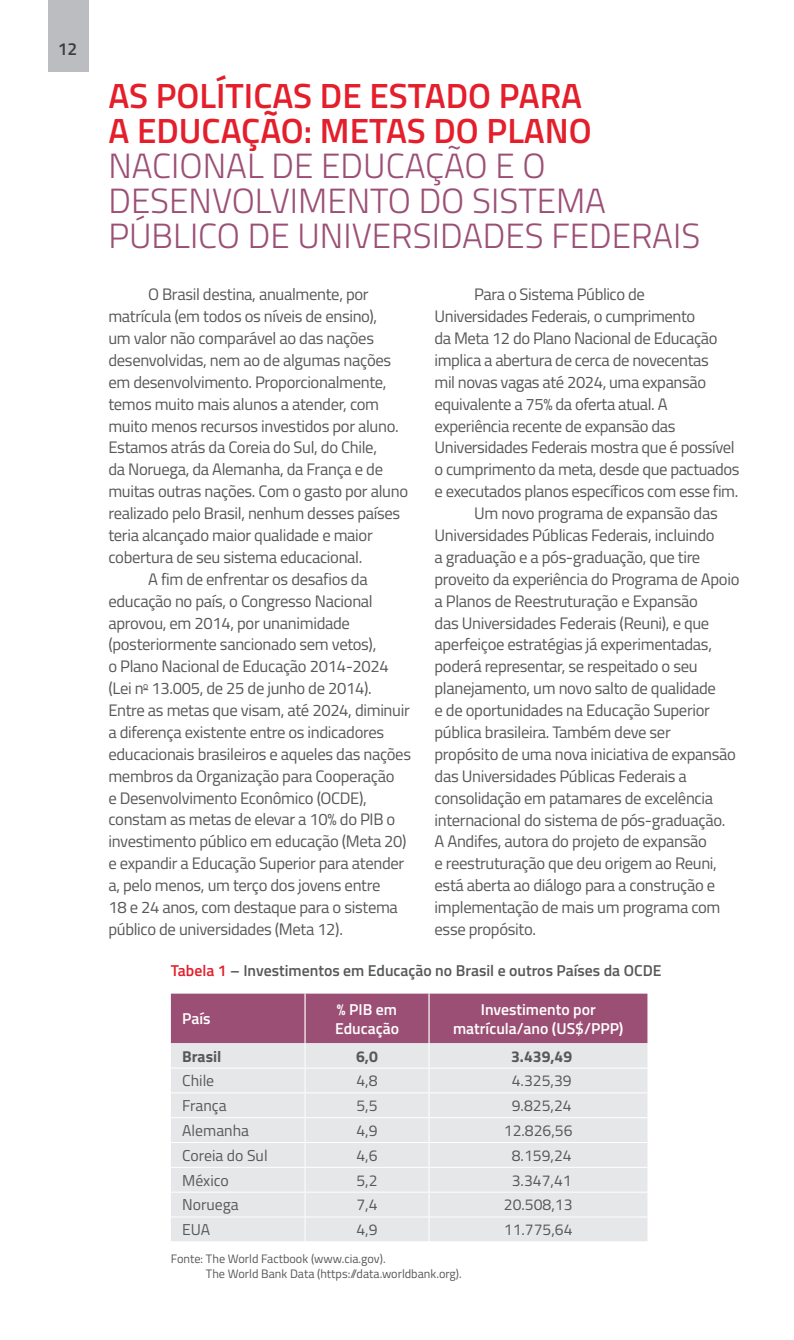
<style>
.page{position:relative;width:794px;height:1340px;background:#fff}
.page>*{position:absolute;margin:0;border:0;box-sizing:border-box;transform-origin:0 0}
.t1{font:300 35px/35px "Titillium";color:#9c4f75}
.t2{font:600 35px/35px "Titillium";color:#e41e2b}
.t3{font:600 17.5px "Titillium";color:#3e3e3f}
.t4{font:16.62px "Titillium";letter-spacing:-.02em;color:#57585a}
.t5{font:15.75px "Titillium";color:#57585a}
.t6{font:600 15.75px "Titillium";color:#57585a}
.t7{font:600 15.75px/18.9px "Titillium";color:#fff}
.t8{font:700 15.75px "Titillium";color:#57585a}
.t9{font:12.25px/14.7px "Titillium";color:#57585a}
.s1{color:#e41e2b}
</style>
<div class="page">
<svg style="left:171px;top:993px;width:476px;height:248px;background:#d8c9d2"></svg>
<div style="left:49px;top:0;width:40px;height:71px;background:#bcbdc0"></div>
<p class="t3" style="left:58px;top:36px;width:21px">12</p>
<h1 class="t2" style="left:108px;top:77px;width:485px">AS POLÍTICAS DE ESTADO PARA<br>A EDUCAÇÃO: METAS DO PLANO</h1>
<h1 class="t1" style="left:108px;top:147px;width:593px">NACIONAL DE EDUCAÇÃO E O<br>DESENVOLVIMENTO DO SISTEMA<br>PÚBLICO DE UNIVERSIDADES FEDERAIS</h1>
<p class="t4" style="left:148px;top:282px;width:222px">O Brasil destina, anualmente, por</p>
<p class="t4" style="left:108px;top:304px;width:270px">matrícula (em todos os níveis de ensino),</p>
<p class="t4" style="left:108px;top:326px;width:267px">um valor não comparável ao das nações</p>
<p class="t4" style="left:108px;top:348px;width:284px">desenvolvidas, nem ao de algumas nações</p>
<p class="t4" style="left:108px;top:370px;width:280px">em desenvolvimento. Proporcionalmente,</p>
<p class="t4" style="left:108px;top:391px;width:272px">temos muito mais alunos a atender, com</p>
<p class="t4" style="left:108px;top:413px;width:292px">muito menos recursos investidos por aluno.</p>
<p class="t4" style="left:108px;top:435px;width:270px">Estamos atrás da Coreia do Sul, do Chile,</p>
<p class="t4" style="left:108px;top:457px;width:276px">da Noruega, da Alemanha, da França e de</p>
<p class="t4" style="left:108px;top:479px;width:301px">muitas outras nações. Com o gasto por aluno</p>
<p class="t4" style="left:108px;top:501px;width:293px">realizado pelo Brasil, nenhum desses países</p>
<p class="t4" style="left:108px;top:523px;width:266px">teria alcançado maior qualidade e maior</p>
<p class="t4" style="left:108px;top:545px;width:255px">cobertura de seu sistema educacional.</p>
<p class="t4" style="left:148px;top:566px;width:221px">A fim de enfrentar os desafios da</p>
<p class="t4" style="left:108px;top:588px;width:266px">educação no país, o Congresso Nacional</p>
<p class="t4" style="left:108px;top:610px;width:243px">aprovou, em 2014, por unanimidade</p>
<p class="t4" style="left:108px;top:632px;width:269px">(posteriormente sancionado sem vetos),</p>
<p class="t4" style="left:108px;top:654px;width:282px">o Plano Nacional de Educação 2014-2024</p>
<p class="t4" style="left:108px;top:676px;width:265px">(Lei n<sup>o</sup> 13.005, de 25 de junho de 2014).</p>
<p class="t4" style="left:108px;top:698px;width:303px">Entre as metas que visam, até 2024, diminuir</p>
<p class="t4" style="left:108px;top:720px;width:277px">a diferença existente entre os indicadores</p>
<p class="t4" style="left:108px;top:741px;width:304px">educacionais brasileiros e aqueles das nações</p>
<p class="t4" style="left:108px;top:763px;width:287px">membros da Organização para Cooperação</p>
<p class="t4" style="left:108px;top:785px;width:260px">e Desenvolvimento Econômico (OCDE),</p>
<p class="t4" style="left:108px;top:807px;width:288px">constam as metas de elevar a 10% do PIB o</p>
<p class="t4" style="left:108px;top:829px;width:300px">investimento público em educação (Meta 20)</p>
<p class="t4" style="left:108px;top:851px;width:297px">e expandir a Educação Superior para atender</p>
<p class="t4" style="left:108px;top:873px;width:273px">a, pelo menos, um terço dos jovens entre</p>
<p class="t4" style="left:108px;top:895px;width:291px">18 e 24 anos, com destaque para o sistema</p>
<p class="t4" style="left:108px;top:916px;width:236px">público de universidades (Meta 12).</p>
<p class="t4" style="left:474px;top:282px;width:172px">Para o Sistema Público de</p>
<p class="t4" style="left:434px;top:304px;width:262px">Universidades Federais, o cumprimento</p>
<p class="t4" style="left:434px;top:326px;width:284px">da Meta 12 do Plano Nacional de Educação</p>
<p class="t4" style="left:434px;top:348px;width:276px">implica a abertura de cerca de novecentas</p>
<p class="t4" style="left:434px;top:370px;width:273px">mil novas vagas até 2024, uma expansão</p>
<p class="t4" style="left:434px;top:391px;width:235px">equivalente a 75% da oferta atual. A</p>
<p class="t4" style="left:434px;top:413px;width:242px">experiência recente de expansão das</p>
<p class="t4" style="left:434px;top:435px;width:301px">Universidades Federais mostra que é possível</p>
<p class="t4" style="left:434px;top:457px;width:307px">o cumprimento da meta, desde que pactuados</p>
<p class="t4" style="left:434px;top:479px;width:305px">e executados planos específicos com esse fim.</p>
<p class="t4" style="left:474px;top:501px;width:245px">Um novo programa de expansão das</p>
<p class="t4" style="left:434px;top:523px;width:282px">Universidades Públicas Federais, incluindo</p>
<p class="t4" style="left:434px;top:545px;width:267px">a graduação e a pós-graduação, que tire</p>
<p class="t4" style="left:434px;top:567px;width:306px">proveito da experiência do Programa de Apoio</p>
<p class="t4" style="left:434px;top:588px;width:265px">a Planos de Reestruturação e Expansão</p>
<p class="t4" style="left:434px;top:610px;width:276px">das Universidades Federais (Reuni), e que</p>
<p class="t4" style="left:434px;top:632px;width:279px">aperfeiçoe estratégias já experimentadas,</p>
<p class="t4" style="left:434px;top:654px;width:265px">poderá representar, se respeitado o seu</p>
<p class="t4" style="left:434px;top:676px;width:283px">planejamento, um novo salto de qualidade</p>
<p class="t4" style="left:434px;top:698px;width:277px">e de oportunidades na Educação Superior</p>
<p class="t4" style="left:434px;top:720px;width:238px">pública brasileira. Também deve ser</p>
<p class="t4" style="left:434px;top:742px;width:303px">propósito de uma nova iniciativa de expansão</p>
<p class="t4" style="left:434px;top:763px;width:254px">das Universidades Públicas Federais a</p>
<p class="t4" style="left:434px;top:785px;width:280px">consolidação em patamares de excelência</p>
<p class="t4" style="left:434px;top:807px;width:292px">internacional do sistema de pós-graduação.</p>
<p class="t4" style="left:434px;top:829px;width:274px">A Andifes, autora do projeto de expansão</p>
<p class="t4" style="left:434px;top:851px;width:284px">e reestruturação que deu origem ao Reuni,</p>
<p class="t4" style="left:434px;top:873px;width:282px">está aberta ao diálogo para a construção e</p>
<p class="t4" style="left:434px;top:895px;width:287px">implementação de mais um programa com</p>
<p class="t4" style="left:434px;top:917px;width:103px">esse propósito.</p>
<p class="t6" style="left:171px;top:958px;width:492px"><span class="s1">Tabela 1</span> – Investimentos em Educação no Brasil e outros Países da OCDE</p>
<p class="t7" style="left:182px;top:1008px;width:30px">País</p>
<p class="t7" style="left:335px;top:999px;width:65px">% PIB em<br>Educação</p>
<p class="t7" style="left:453px;top:999px;width:172px;text-align:center">Investimento por matrícula/ano (US$/PPP)</p>
<p class="t8" style="left:182px;top:1044px;width:41px">Brasil</p>
<p class="t8" style="left:356px;top:1044px;width:23px">6,0</p>
<p class="t8" style="left:511px;top:1044px;width:63px">3.439,49</p>
<p class="t5" style="left:182px;top:1069px;width:34px">Chile</p>
<p class="t5" style="left:356px;top:1069px;width:23px">4,8</p>
<p class="t5" style="left:512px;top:1069px;width:61px">4.325,39</p>
<p class="t5" style="left:182px;top:1094px;width:46px">França</p>
<p class="t5" style="left:356px;top:1094px;width:23px">5,5</p>
<p class="t5" style="left:512px;top:1094px;width:61px">9.825,24</p>
<p class="t5" style="left:182px;top:1118px;width:68px">Alemanha</p>
<p class="t5" style="left:356px;top:1118px;width:23px">4,9</p>
<p class="t5" style="left:504px;top:1118px;width:70px">12.826,56</p>
<p class="t5" style="left:182px;top:1143px;width:87px">Coreia do Sul</p>
<p class="t5" style="left:356px;top:1143px;width:23px">4,6</p>
<p class="t5" style="left:512px;top:1143px;width:61px">8.159,24</p>
<p class="t5" style="left:182px;top:1168px;width:48px">México</p>
<p class="t5" style="left:356px;top:1168px;width:23px">5,2</p>
<p class="t5" style="left:512px;top:1168px;width:61px">3.347,41</p>
<p class="t5" style="left:182px;top:1193px;width:58px">Noruega</p>
<p class="t5" style="left:356px;top:1193px;width:23px">7,4</p>
<p class="t5" style="left:504px;top:1193px;width:70px">20.508,13</p>
<p class="t5" style="left:182px;top:1218px;width:30px">EUA</p>
<p class="t5" style="left:356px;top:1218px;width:23px">4,9</p>
<p class="t5" style="left:504px;top:1218px;width:70px">11.775,64</p>
<p class="t9" style="left:206px;top:1250px;width:257px;text-indent:-35px">Fonte: The World Factbook (www.cia.gov).<br>The World Bank Data (https://data.worldbank.org).</p>
</div>
